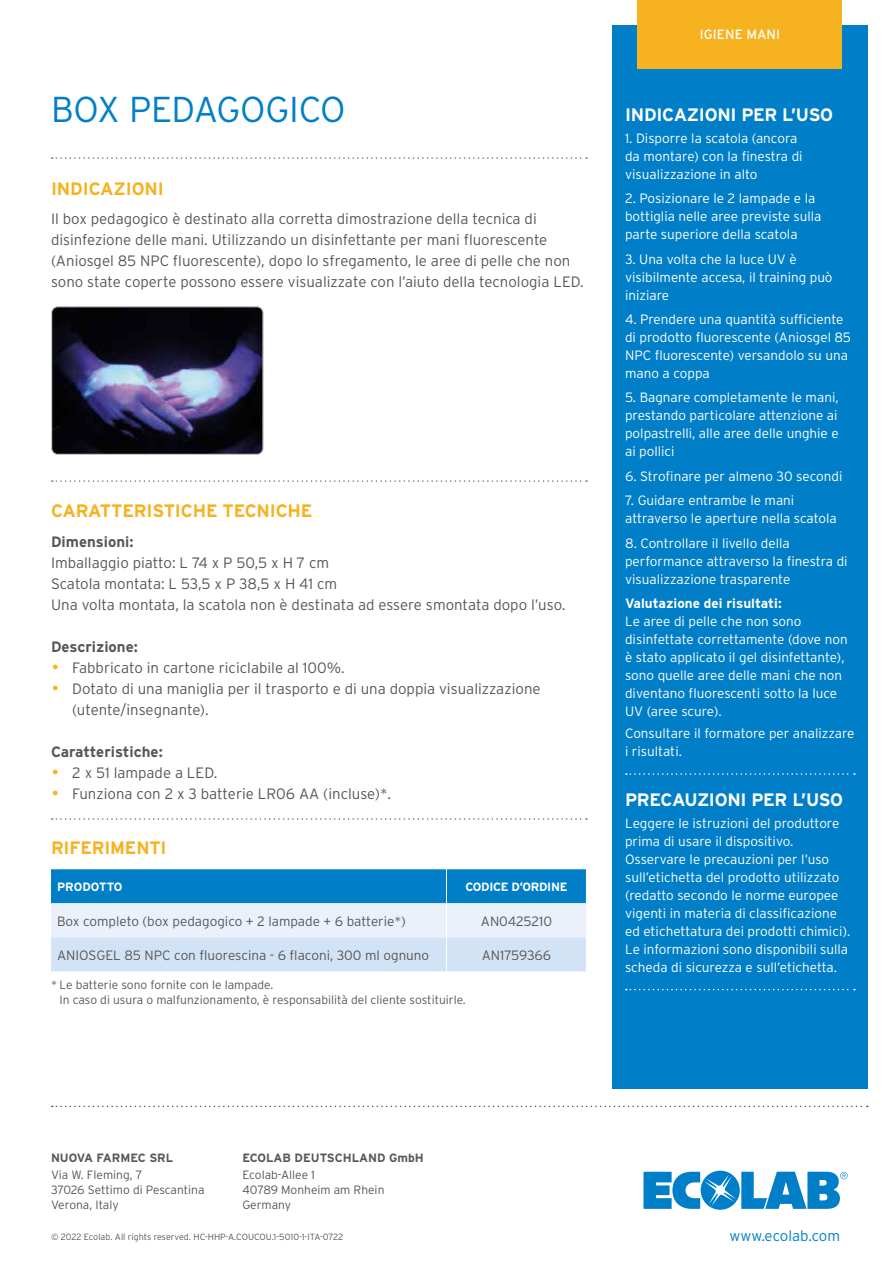
<style>
.page{position:relative;width:893px;height:1263px;background:#fff}
.page>*{position:absolute;margin:0;border:0;box-sizing:border-box;transform-origin:0 0}
.t1{font:300 36px "Interstate";letter-spacing:-.01em;color:#007fc8}
.t2{font:700 18px "Interstate";letter-spacing:-.01em;color:#f6b21f}
.t3{font:700 18px "Interstate";letter-spacing:-.02em;color:#fff}
.t4{font:300 15px/21px "Interstate";color:#575756}
.t5{font:700 15px "Interstate";color:#575756}
.t6{font:300 15px "Interstate";color:#007fc8}
.t7{font:300 13.5px/18px "Interstate";color:#fff}
.t8{font:300 13.5px "Interstate";color:#575756}
.t9{font:700 13.5px "Interstate";color:#fff}
.t10{font:13.5px "Interstate";letter-spacing:.01em;color:#fff}
.t11{font:300 12px/15px "Interstate";color:#575756}
.t12{font:700 12px "Interstate";color:#575756}
.t13{font:700 12px "Interstate";letter-spacing:-.025em;color:#fff}
.t14{font:700 12px "Interstate";color:#fff}
.t15{font:300 9px "Interstate";color:#575756}
.s1{color:#f6b21f}
</style>
<div class="page">
<div style="left:612px;top:26px;width:255px;height:1063px;background:#007fc8"></div>
<div style="left:638px;top:0;width:204px;height:68px;background:#f6b21f"></div>
<svg style="left:51px;top:869px;width:535px;height:102px;background:#95c6e8"></svg>
<hr style="left:446px;top:937px;width:1px;height:34px;background:#fff">
<hr style="left:446px;top:869px;width:1px;height:34px;background:#fff">
<svg style="left:626px;top:773px;width:229px;height:2px"></svg>
<svg style="left:626px;top:989px;width:229px;height:1px"></svg>
<svg style="left:52px;top:157px;width:535px;height:2px"></svg>
<svg style="left:52px;top:480px;width:535px;height:2px"></svg>
<svg style="left:643px;top:1170px;width:205px;height:40px"></svg>
<svg style="left:52px;top:1106px;width:816px;height:1px"></svg>
<svg style="left:52px;top:818px;width:535px;height:2px"></svg>
<img style="left:53px;top:308px;width:209px;height:145px">
<div style="left:51px;top:306px;width:213px;height:149px;border:1px solid #c4c4c4;border-radius:6px"></div>
<h1 class="t1" style="left:51px;top:89px;width:296px">BOX PEDAGOGICO</h1>
<h2 class="t2" style="left:51px;top:178px;width:114px">INDICAZIONI</h2>
<p class="t4" style="left:51px;top:208px;width:534px">Il box pedagogico è destinato alla corretta dimostrazione della tecnica di disinfezione delle mani. Utilizzando un disinfettante per mani fluorescente (Aniosgel 85 NPC fluorescente), dopo lo sfregamento, le aree di pelle che non sono state coperte possono essere visualizzate con l’aiuto della tecnologia LED.</p>
<h2 class="t2" style="left:51px;top:501px;width:263px">CARATTERISTICHE TECNICHE</h2>
<p class="t5" style="left:51px;top:533px;width:84px">Dimensioni:</p>
<p class="t4" style="left:51px;top:552px;width:516px">Imballaggio piatto: L 74 x P 50,5 x H 7 cm<br>Scatola montata: L 53,5 x P 38,5 x H 41 cm<br>Una volta montata, la scatola non è destinata ad essere smontata dopo l’uso.</p>
<p class="t5" style="left:51px;top:638px;width:88px">Descrizione:</p>
<p class="t4" style="left:51px;top:657px;width:295px"><span class="s1">•</span> Fabbricato in cartone riciclabile al 100%.</p>
<p class="t4" style="left:72px;top:678px;width:470px;text-indent:-21px"><span class="s1">•</span> Dotato di una maniglia per il trasporto e di una doppia visualizzazione (utente/insegnante).</p>
<p class="t5" style="left:51px;top:743px;width:113px">Caratteristiche:</p>
<p class="t4" style="left:51px;top:762px;width:168px"><span class="s1">•</span> 2 x 51 lampade a LED.</p>
<p class="t4" style="left:51px;top:783px;width:342px"><span class="s1">•</span> Funziona con 2 x 3 batterie LR06 AA (incluse)*.</p>
<h2 class="t2" style="left:51px;top:837px;width:117px">RIFERIMENTI</h2>
<p class="t14" style="left:57px;top:880px;width:67px">PRODOTTO</p>
<p class="t13" style="left:465px;top:880px;width:103px">CODICE D’ORDINE</p>
<p class="t8" style="left:57px;top:913px;width:350px">Box completo (box pedagogico + 2 lampade + 6 batterie*)</p>
<p class="t8" style="left:481px;top:913px;width:73px">AN0425210</p>
<p class="t8" style="left:57px;top:947px;width:374px">ANIOSGEL 85 NPC con fluorescina - 6 flaconi, 300 ml ognuno</p>
<p class="t8" style="left:482px;top:947px;width:71px">AN1759366</p>
<p class="t11" style="left:60px;top:977px;width:408px;text-indent:-9px">* Le batterie sono fornite con le lampade.<br>In caso di usura o malfunzionamento, è responsabilità del cliente sostituirle.</p>
<p class="t10" style="left:700px;top:27px;width:82px">IGIENE MANI</p>
<h2 class="t3" style="left:625px;top:104px;width:210px">INDICAZIONI PER L’USO</h2>
<p class="t7" style="left:625px;top:129px;width:179px">1. Disporre la scatola (ancora da montare) con la finestra di visualizzazione in alto</p>
<p class="t7" style="left:625px;top:189px;width:198px">2. Posizionare le 2 lampade e la bottiglia nelle aree previste sulla parte superiore della scatola</p>
<p class="t7" style="left:625px;top:250px;width:209px">3. Una volta che la luce UV è visibilmente accesa, il training può iniziare</p>
<p class="t7" style="left:625px;top:310px;width:228px">4. Prendere una quantità sufficiente di prodotto fluorescente (Aniosgel 85<br>NPC fluorescente) versandolo su una mano a coppa</p>
<p class="t7" style="left:625px;top:389px;width:215px;text-align:justify">5. Bagnare completamente le mani, prestando particolare attenzione ai polpastrelli, alle aree delle unghie e ai pollici</p>
<p class="t7" style="left:625px;top:467px;width:219px">6. Strofinare per almeno 30 secondi</p>
<p class="t7" style="left:625px;top:491px;width:213px">7. Guidare entrambe le mani attraverso le aperture nella scatola</p>
<p class="t7" style="left:625px;top:534px;width:224px">8. Controllare il livello della performance attraverso la finestra di visualizzazione trasparente</p>
<p class="t9" style="left:625px;top:596px;width:158px">Valutazione dei risultati:</p>
<p class="t7" style="left:625px;top:612px;width:224px">Le aree di pelle che non sono disinfettate correttamente (dove non è stato applicato il gel disinfettante), sono quelle aree delle mani che non diventano fluorescenti sotto la luce<br>UV (aree scure).</p>
<p class="t7" style="left:625px;top:724px;width:231px">Consultare il formatore per analizzare i risultati.</p>
<h2 class="t3" style="left:625px;top:789px;width:220px">PRECAUZIONI PER L’USO</h2>
<p class="t7" style="left:625px;top:814px;width:227px">Leggere le istruzioni del produttore prima di usare il dispositivo.<br>Osservare le precauzioni per l’uso sull’etichetta del prodotto utilizzato (redatto secondo le norme europee vigenti in materia di classificazione ed etichettatura dei prodotti chimici).<br>Le informazioni sono disponibili sulla scheda di sicurezza e sull’etichetta.</p>
<p class="t12" style="left:51px;top:1151px;width:124px">NUOVA FARMEC SRL</p>
<p class="t11" style="left:51px;top:1167px;width:155px">Via W. Fleming, 7<br>37026 Settimo di Pescantina<br>Verona, Italy</p>
<p class="t12" style="left:242px;top:1151px;width:183px">ECOLAB DEUTSCHLAND GmbH</p>
<p class="t11" style="left:242px;top:1167px;width:144px">Ecolab-Allee 1<br>40789 Monheim am Rhein<br>Germany</p>
<p class="t15" style="left:51px;top:1232px;width:294px">© 2022 Ecolab. All rights reserved. HC-HHP-A.COUCOU.1-5010-1-ITA-0722</p>
<p class="t6" style="left:730px;top:1227px;width:112px">www.ecolab.com</p>
</div>
